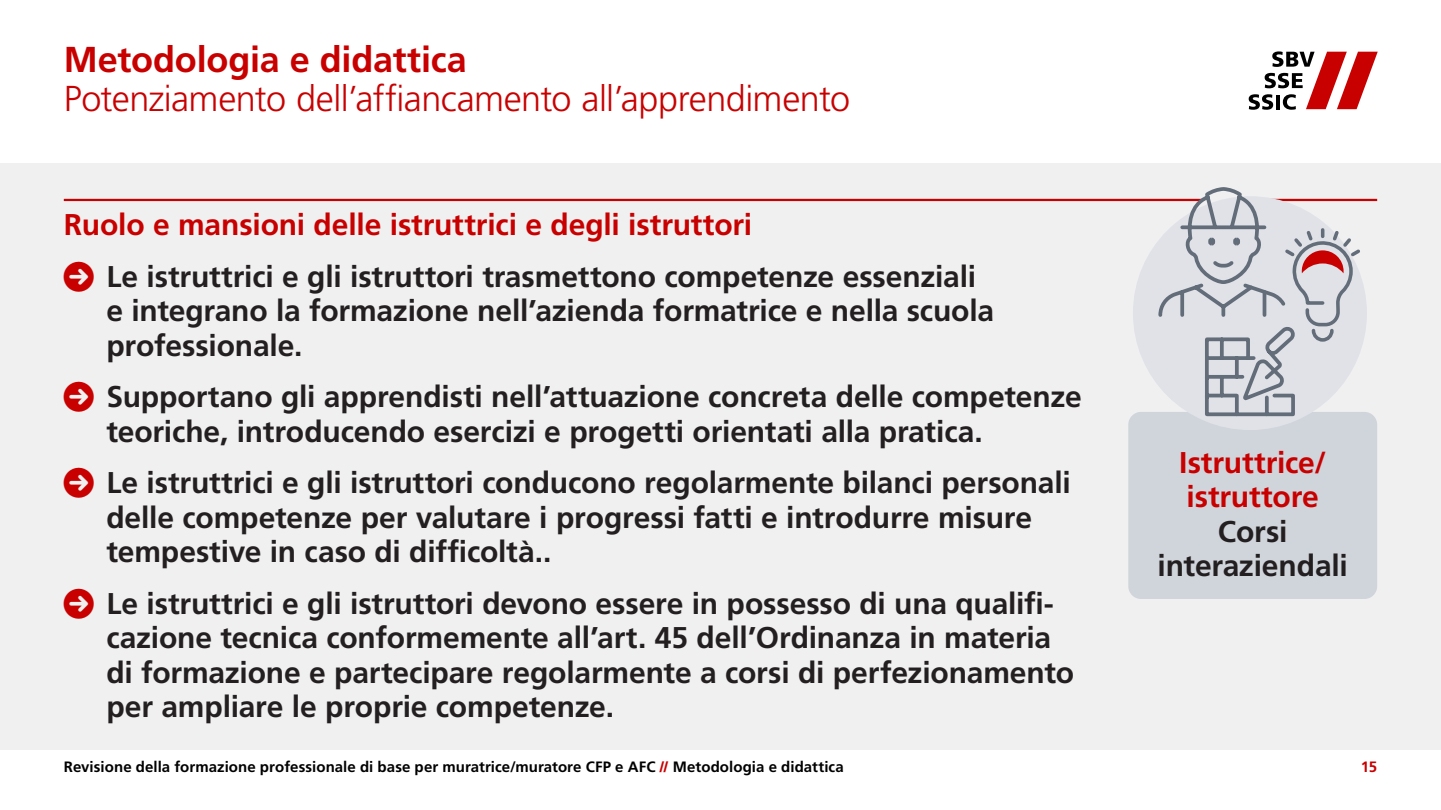
<style>
.page{position:relative;width:1441px;height:810px;background:#fff}
.page>*{position:absolute;margin:0;border:0;box-sizing:border-box;transform-origin:0 0}
.Folientitel_2__Hierarchie__IT{font:300 36px "Frutiger LT Pro";letter-spacing:-.015em;color:#c80000}
.Folientitel__IT{font:700 36px "Frutiger LT Pro";letter-spacing:-.005em;color:#c80000}
.Grundtext_mit_Aufzählungszeichen__IT{font:700 30px/34.5px "Frutiger LT Pro";letter-spacing:-.005em;color:#231f20}
.Zwischentitel_mit_Linie_oben__IT{font:700 30px/34.5px "Frutiger LT Pro";letter-spacing:-.005em;color:#c80000}
.t1{font:700 15px "Frutiger LT Pro";letter-spacing:.005em;color:#000}
.t2{font:700 15px "Frutiger LT Pro";color:#c80000}
.s1{color:#c80000}
.s2{font-weight:900;color:#c80000}
</style>
<div class="page">
<div style="left:0;top:163px;width:1440px;height:586px;background:#f0f0f0"></div>
<svg style="left:1248px;top:51px;width:129px;height:59px"></svg>
<hr style="left:64px;top:199px;width:1312px;height:2px;background:#c80000">
<div style="left:1128px;top:412px;width:248px;height:187px;background:#d0d4db;border-radius:13px"></div>
<div style="left:1132px;top:196px;width:234px;height:234px;background:#e0e2e7;border-radius:50%"></div>
<svg style="left:1156px;top:187px;width:206px;height:231px"></svg>
<p class="Folientitel__IT" style="left:64px;top:38px;width:404px">Metodologia e didattica</p>
<p class="Folientitel_2__Hierarchie__IT" style="left:64px;top:77px;width:787px">Potenziamento dell’affiancamento all’apprendimento</p>
<p class="Zwischentitel_mit_Linie_oben__IT" style="left:64px;top:207px;width:689px">Ruolo e mansioni delle istruttrici e degli istruttori</p>
<p class="Grundtext_mit_Aufzählungszeichen__IT" style="left:106px;top:259px;width:889px;text-indent:-43px"><span class="s1">★</span> Le istruttrici e gli istruttori trasmettono competenze essenziali e integrano la formazione nell’azienda formatrice e nella scuola professionale.</p>
<p class="Grundtext_mit_Aufzählungszeichen__IT" style="left:106px;top:379px;width:976px;text-indent:-43px"><span class="s1">★</span> Supportano gli apprendisti nell’attuazione concreta delle competenze teoriche, introducendo esercizi e progetti orientati alla pratica.</p>
<p class="Grundtext_mit_Aufzählungszeichen__IT" style="left:106px;top:465px;width:965px;text-indent:-43px"><span class="s1">★</span> Le istruttrici e gli istruttori conducono regolarmente bilanci personali delle competenze per valutare i progressi fatti e introdurre misure tempestive in caso di difficoltà..</p>
<p class="Grundtext_mit_Aufzählungszeichen__IT" style="left:106px;top:586px;width:969px;text-indent:-43px"><span class="s1">★</span> Le istruttrici e gli istruttori devono essere in possesso di una qualifi&shy;cazione tecnica conformemente all’art. 45 dell’Ordinanza in materia di formazione e partecipare regolarmente a corsi di perfezionamento per ampliare le proprie competenze.</p>
<p class="t1" style="left:64px;top:758px;width:781px">Revisione della formazione professionale di base per muratrice/muratore CFP e AFC <span class="s2">//</span> Metodologia e didattica</p>
<p class="Zwischentitel_mit_Linie_oben__IT" style="left:1178px;top:445px;width:149px">Istruttrice/ istruttore</p>
<p class="Grundtext_mit_Aufzählungszeichen__IT" style="left:1157px;top:514px;width:192px;text-align:center">Corsi interaziendali</p>
<p class="t2" style="left:1360px;top:758px;width:18px">15</p>
</div>
